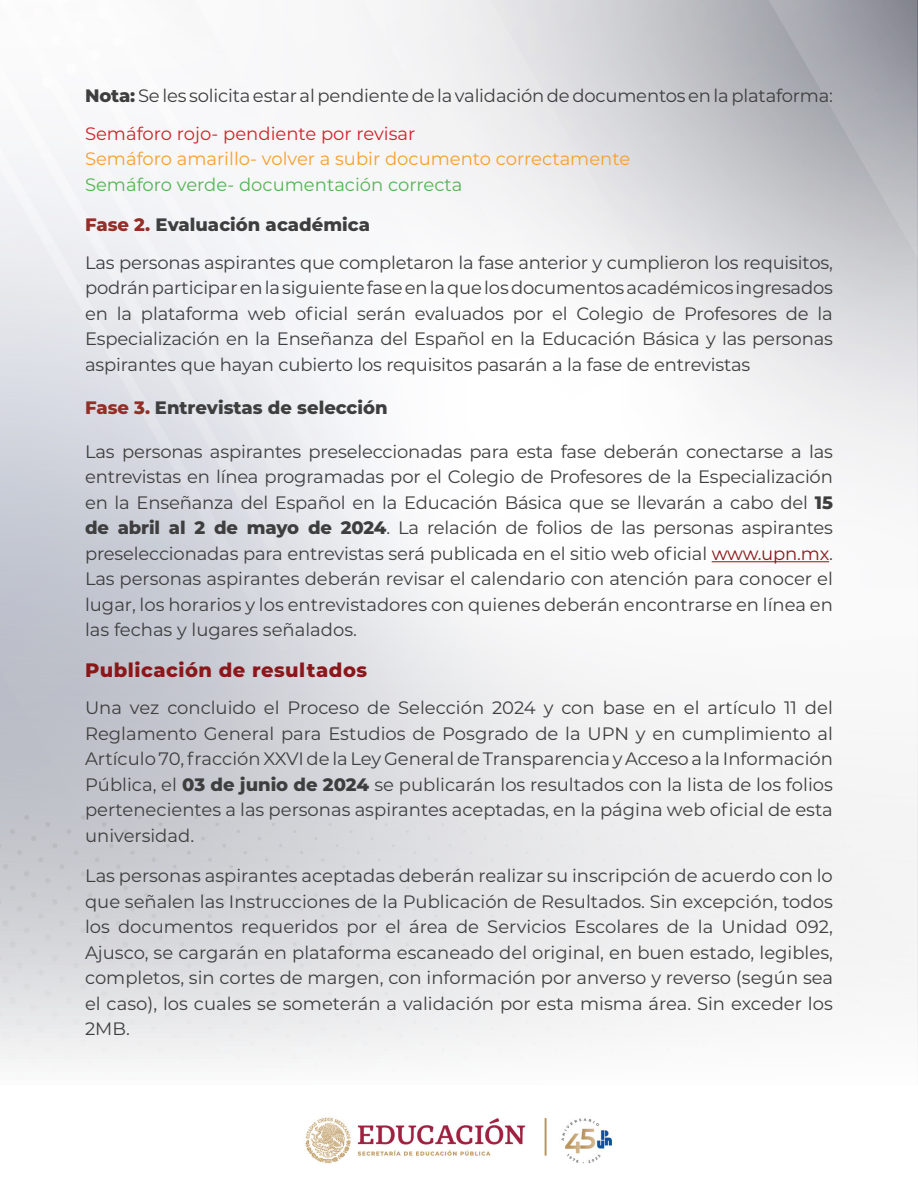
<style>
.page{position:relative;width:918px;height:1188px;background:#fff}
.page>*{position:absolute;margin:0;border:0;box-sizing:border-box;transform-origin:0 0}
.t1{font:800 19.5px "Montserrat";letter-spacing:.025em;color:#8a181b}
.t2{font:18px/25.5px "Montserrat";letter-spacing:-.01em;color:#3e3e3f;text-align:justify}
.t3{font:800 18px "Montserrat";color:#3e3e3f}
.t4{font:18px "Montserrat";color:#f99f2f}
.t5{font:18px "Montserrat";color:#56b455}
.t6{font:18px "Montserrat";color:#d1232a}
.s1{font-weight:800}
.s2{color:#942e26}
.s3{color:#8a181b}
</style>
<div class="page">
<img style="left:0;top:0;width:918px;height:1068px">
<img style="left:305px;top:1117px;width:307px;height:47px">
<hr style="left:712px;top:561px;width:117px;height:1px;background:#8a181b">
<p class="t2" style="left:85px;top:83px;width:750px"><span class="s1">Nota:</span> Se les solicita estar al pendiente de la validación de documentos en la plataforma:</p>
<p class="t6" style="left:85px;top:121px;width:332px">Semáforo rojo- pendiente por revisar</p>
<p class="t4" style="left:85px;top:147px;width:547px">Semáforo amarillo- volver a subir documento correctamente</p>
<p class="t5" style="left:85px;top:172px;width:379px">Semáforo verde- documentación correcta</p>
<p class="t3" style="left:85px;top:212px;width:287px"><span class="s2">Fase 2.</span> Evaluación académica</p>
<p class="t2" style="left:85px;top:249px;width:750px">Las personas aspirantes que completaron la fase anterior y cumplieron los requisitos, podrán participar en la siguiente fase en la que los documentos académicos ingresados en la plataforma web oficial serán evaluados por el Colegio de Profesores de la Especialización en la Enseñanza del Español en la Educación Básica y las personas aspirantes que hayan cubierto los requisitos pasarán a la fase de entrevistas</p>
<p class="t3" style="left:85px;top:395px;width:304px"><span class="s2">Fase 3.</span> Entrevistas de selección</p>
<p class="t2" style="left:85px;top:438px;width:749px">Las personas aspirantes preseleccionadas para esta fase deberán conectarse a las entrevistas en línea programadas por el Colegio de Profesores de la Especialización en la Enseñanza del Español en la Educación Básica que se llevarán a cabo del <span class="s1">15 de abril al 2 de mayo de 2024</span>. La relación de folios de las personas aspirantes preseleccionadas para entrevistas será publicada en el sitio web oficial <span class="s3">www.upn.mx</span>.<br>Las personas aspirantes deberán revisar el calendario con atención para conocer el lugar, los horarios y los entrevistadores con quienes deberán encontrarse en línea en las fechas y lugares señalados.</p>
<p class="t1" style="left:85px;top:656px;width:284px">Publicación de resultados</p>
<p class="t2" style="left:85px;top:695px;width:750px">Una vez concluido el Proceso de Selección 2024 y con base en el artículo 11 del Reglamento General para Estudios de Posgrado de la UPN y en cumplimiento al Artículo 70, fracción XXVI de la Ley General de Transparencia y Acceso a la Información Pública, el <span class="s1">03 de junio de 2024</span> se publicarán los resultados con la lista de los folios pertenecientes a las personas aspirantes aceptadas, en la página web oficial de esta universidad.</p>
<p class="t2" style="left:85px;top:863px;width:750px">Las personas aspirantes aceptadas deberán realizar su inscripción de acuerdo con lo que señalen las Instrucciones de la Publicación de Resultados. Sin excepción, todos los documentos requeridos por el área de Servicios Escolares de la Unidad 092, Ajusco, se cargarán en plataforma escaneado del original, en buen estado, legibles, completos, sin cortes de margen, con información por anverso y reverso (según sea el caso), los cuales se someterán a validación por esta misma área. Sin exceder los 2MB.</p>
</div>
